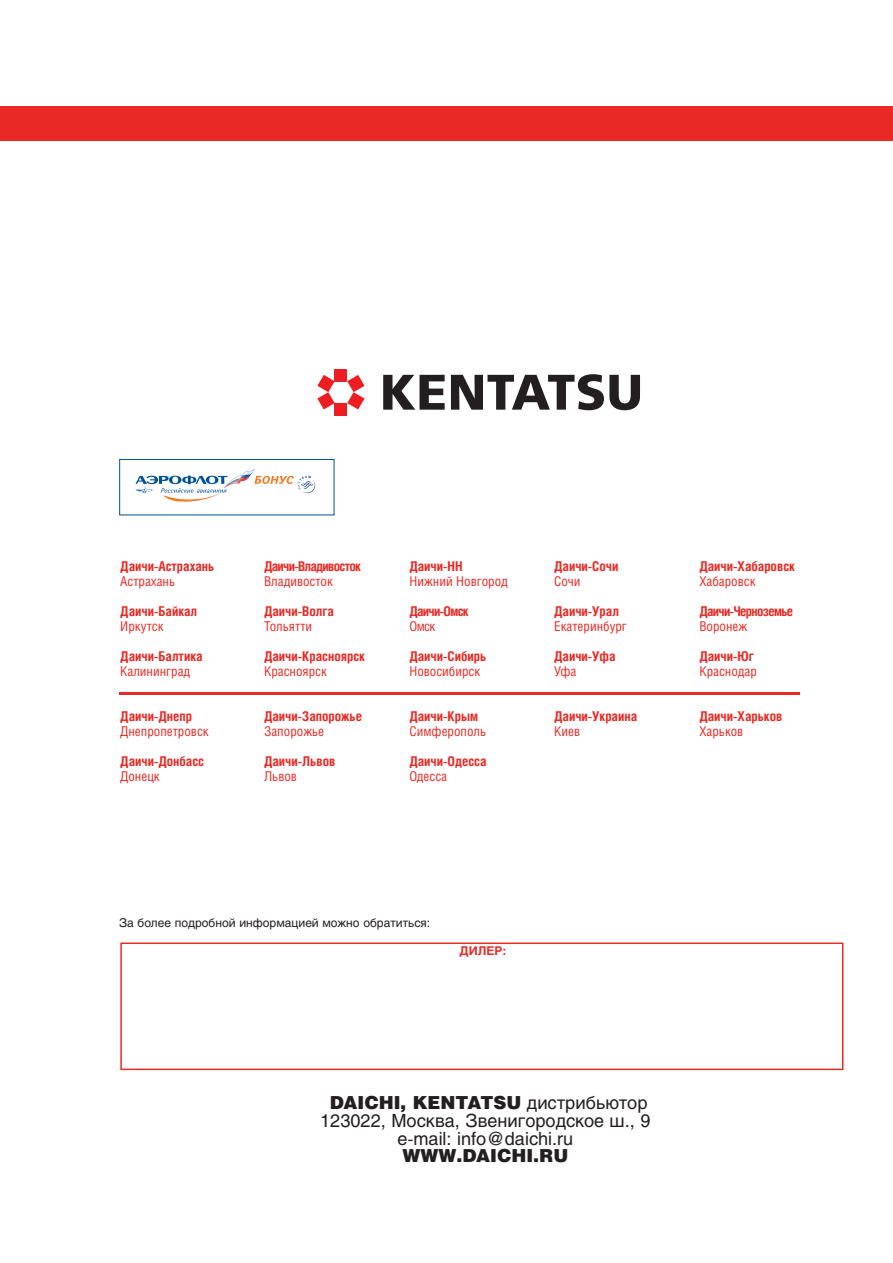
<style>
.page{position:relative;width:893px;height:1263px;background:#fff}
.page>*{position:absolute;margin:0;border:0;box-sizing:border-box;transform-origin:0 0}
.t1{font:18px/18px "Helios";color:#231f20;text-align:center}
.t2{font:900 18px "Helios";color:#231f20}
.t3{font:700 13.5px "Helios Cond";color:#ea2924}
.t4{font:13.5px "Helios Cond";color:#ea2924}
.t5{font:700 13.5px "Helios Cond";letter-spacing:-.05em;color:#ea2924}
.t6{font:12px "Helios";color:#231f20}
.t7{font:700 12px "Helios";color:#ea2924}
.s1{font-weight:900}
</style>
<div class="page">
<div style="left:0;top:107px;width:893px;height:34px;background:#ea2924"></div>
<div style="left:120px;top:942px;width:723px;height:128px;border:2px solid #ea2924"></div>
<hr style="left:119px;top:693px;width:680px;height:2px;background:#ea2924">
<svg style="left:383px;top:375px;width:61px;height:35px"></svg>
<svg style="left:451px;top:374px;width:189px;height:36px"></svg>
<div style="left:334px;top:369px;width:13px;height:12px;background:#ee1d23"></div>
<div style="left:334px;top:403px;width:13px;height:13px;background:#ee1d23"></div>
<svg style="left:317px;top:375px;width:18px;height:34px"></svg>
<svg style="left:347px;top:375px;width:17px;height:34px"></svg>
<div style="left:119px;top:459px;width:215px;height:56px;border:1px solid #01529b"></div>
<svg style="left:135px;top:469px;width:180px;height:33px"></svg>
<p class="t3" style="left:120px;top:562px;width:96px">Даичи-Астрахань</p>
<p class="t4" style="left:120px;top:577px;width:56px">Астрахань</p>
<p class="t3" style="left:120px;top:607px;width:78px">Даичи-Байкал</p>
<p class="t4" style="left:120px;top:622px;width:45px">Иркутск</p>
<p class="t3" style="left:120px;top:652px;width:84px">Даичи-Балтика</p>
<p class="t4" style="left:120px;top:667px;width:71px">Калининград</p>
<p class="t3" style="left:120px;top:712px;width:73px">Даичи-Днепр</p>
<p class="t4" style="left:120px;top:727px;width:90px">Днепропетровск</p>
<p class="t3" style="left:120px;top:757px;width:85px">Даичи-Донбасc</p>
<p class="t4" style="left:120px;top:772px;width:41px">Донецк</p>
<p class="t5" style="left:264px;top:562px;width:98px">Даичи-Владивосток</p>
<p class="t4" style="left:264px;top:577px;width:70px">Владивосток</p>
<p class="t3" style="left:264px;top:607px;width:71px">Даичи-Волга</p>
<p class="t4" style="left:264px;top:622px;width:50px">Тольятти</p>
<p class="t3" style="left:264px;top:652px;width:102px">Даичи-Красноярск</p>
<p class="t4" style="left:264px;top:667px;width:64px">Красноярск</p>
<p class="t3" style="left:264px;top:712px;width:99px">Даичи-Запорожье</p>
<p class="t4" style="left:264px;top:727px;width:62px">Запорожье</p>
<p class="t3" style="left:264px;top:757px;width:73px">Даичи-Львов</p>
<p class="t4" style="left:264px;top:772px;width:34px">Львов</p>
<p class="t3" style="left:409px;top:562px;width:55px">Даичи-НН</p>
<p class="t4" style="left:409px;top:577px;width:100px">Нижний Новгород</p>
<p class="t5" style="left:409px;top:607px;width:61px">Даичи-Омск</p>
<p class="t4" style="left:409px;top:622px;width:27px">Омск</p>
<p class="t3" style="left:409px;top:652px;width:78px">Даичи-Сибирь</p>
<p class="t4" style="left:409px;top:667px;width:72px">Новосибирск</p>
<p class="t3" style="left:409px;top:712px;width:70px">Даичи-Крым</p>
<p class="t4" style="left:409px;top:727px;width:78px">Симферополь</p>
<p class="t3" style="left:409px;top:757px;width:79px">Даичи-Одесса</p>
<p class="t4" style="left:409px;top:772px;width:39px">Одесса</p>
<p class="t3" style="left:554px;top:562px;width:66px">Даичи-Сочи</p>
<p class="t4" style="left:554px;top:577px;width:28px">Сочи</p>
<p class="t3" style="left:554px;top:607px;width:66px">Даичи-Урал</p>
<p class="t4" style="left:554px;top:622px;width:74px">Екатеринбург</p>
<p class="t3" style="left:554px;top:652px;width:63px">Даичи-Уфа</p>
<p class="t4" style="left:554px;top:667px;width:24px">Уфа</p>
<p class="t3" style="left:554px;top:712px;width:84px">Даичи-Украина</p>
<p class="t4" style="left:554px;top:727px;width:27px">Киев</p>
<p class="t6" style="left:119px;top:918px;width:313px">За более подробной информацией можно обратиться:</p>
<p class="t7" style="left:459px;top:947px;width:48px">ДИЛЕР:</p>
<p class="t3" style="left:699px;top:562px;width:97px">Даичи-Хабаровск</p>
<p class="t4" style="left:699px;top:577px;width:58px">Хабаровск</p>
<p class="t5" style="left:699px;top:607px;width:95px">Даичи-Черноземье</p>
<p class="t4" style="left:699px;top:622px;width:49px">Воронеж</p>
<p class="t3" style="left:699px;top:652px;width:56px">Даичи-Юг</p>
<p class="t4" style="left:699px;top:667px;width:59px">Краснодар</p>
<p class="t3" style="left:699px;top:712px;width:84px">Даичи-Харьков</p>
<p class="t4" style="left:699px;top:727px;width:45px">Харьков</p>
<h1 class="t1" style="left:320px;top:1095px;width:332px"><span class="s1">DAICHI, KENTATSU</span> дистрибьютор<br>123022, Москва, Звенигородское ш., 9 e-mail: info@daichi.ru</h1>
<h1 class="t2" style="left:402px;top:1149px;width:167px">WWW.DAICHI.RU</h1>
</div>
